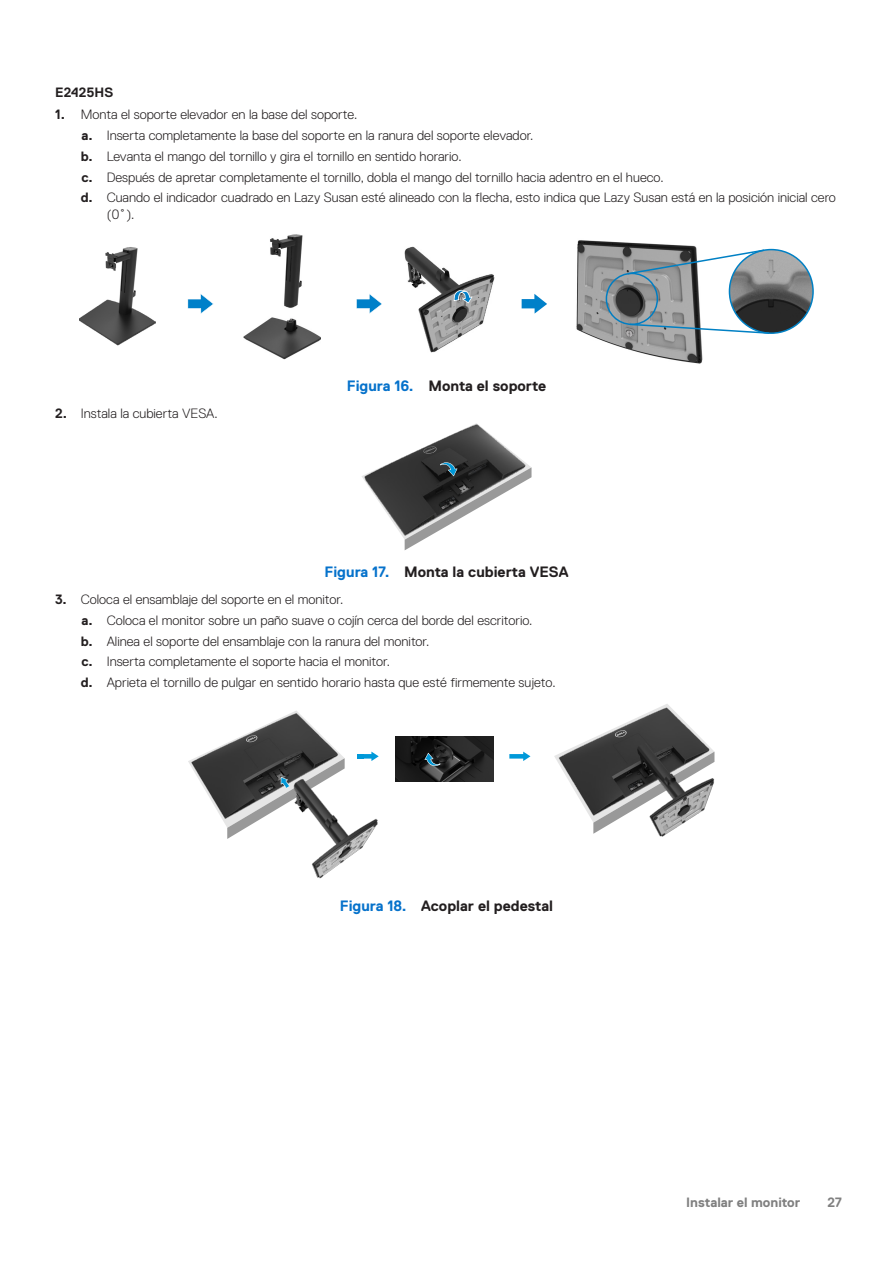
<style>
.page{position:relative;width:893px;height:1263px;background:#fff}
.page>*{position:absolute;margin:0;border:0;box-sizing:border-box;transform-origin:0 0}
.d_Image_Title{font:700 15px "Dell Replica";color:#231f20}
.d_Autoletter_sub{font:300 13.5px/16.5px "Dell Replica";color:#231f20}
.t1{font:700 13.5px "Dell Replica";color:#808080}
.d_Paragraph{font:700 13.5px "Dell Replica";color:#231f20}
.s1{font-weight:700}
.s2{color:#0672cb}
</style>
<div class="page">
<img style="left:79px;top:247px;width:77px;height:98px">
<img style="left:243px;top:234px;width:78px;height:126px">
<svg style="left:522px;top:294px;width:25px;height:20px"></svg>
<svg style="left:356px;top:294px;width:26px;height:20px"></svg>
<svg style="left:188px;top:294px;width:26px;height:20px"></svg>
<img style="left:405px;top:246px;width:90px;height:106px">
<svg style="left:454px;top:288px;width:18px;height:15px"></svg>
<img style="left:576px;top:240px;width:127px;height:124px">
<svg style="left:606px;top:249px;width:208px;height:85px"></svg>
<svg style="left:362px;top:423px;width:169px;height:127px"></svg>
<svg style="left:509px;top:752px;width:21px;height:9px"></svg>
<img style="left:556px;top:704px;width:159px;height:133px">
<img style="left:312px;top:736px;width:127px;height:143px">
<svg style="left:188px;top:711px;width:157px;height:128px"></svg>
<img style="left:395px;top:737px;width:98px;height:45px">
<svg style="left:425px;top:753px;width:15px;height:13px"></svg>
<p class="d_Paragraph" style="left:55px;top:84px;width:60px">E2425HS</p>
<p class="d_Autoletter_sub" style="left:55px;top:107px;width:303px"><span class="s1">1.</span> Monta el soporte elevador en la base del soporte.</p>
<p class="d_Autoletter_sub" style="left:82px;top:127px;width:453px"><span class="s1">a.</span> Inserta completamente la base del soporte en la ranura del soporte elevador.</p>
<p class="d_Autoletter_sub" style="left:81px;top:148px;width:382px"><span class="s1">b.</span> Levanta el mango del tornillo y gira el tornillo en sentido horario.</p>
<p class="d_Autoletter_sub" style="left:81px;top:169px;width:584px"><span class="s1">c.</span> Después de apretar completamente el tornillo, dobla el mango del tornillo hacia adentro en el hueco.</p>
<p class="d_Autoletter_sub" style="left:107px;top:190px;width:731px;text-indent:-26px"><span class="s1">d.</span> Cuando el indicador cuadrado en Lazy Susan esté alineado con la flecha, esto indica que Lazy Susan está en la posición inicial cero (0˚).</p>
<p class="d_Autoletter_sub" style="left:55px;top:405px;width:164px"><span class="s1">2.</span> Instala la cubierta VESA.</p>
<p class="d_Image_Title" style="left:347px;top:377px;width:201px"><span class="s2">Figura 16.</span> Monta el soporte</p>
<p class="d_Image_Title" style="left:325px;top:563px;width:245px"><span class="s2">Figura 17.</span> Monta la cubierta VESA</p>
<p class="d_Autoletter_sub" style="left:55px;top:591px;width:289px"><span class="s1">3.</span> Coloca el ensamblaje del soporte en el monitor.</p>
<p class="d_Autoletter_sub" style="left:82px;top:612px;width:452px"><span class="s1">a.</span> Coloca el monitor sobre un paño suave o cojín cerca del borde del escritorio.</p>
<p class="d_Autoletter_sub" style="left:81px;top:633px;width:350px"><span class="s1">b.</span> Alinea el soporte del ensamblaje con la ranura del monitor.</p>
<p class="d_Autoletter_sub" style="left:81px;top:653px;width:310px"><span class="s1">c.</span> Inserta completamente el soporte hacia el monitor.</p>
<p class="d_Autoletter_sub" style="left:81px;top:674px;width:476px"><span class="s1">d.</span> Aprieta el tornillo de pulgar en sentido horario hasta que esté firmemente sujeto.</p>
<p class="d_Image_Title" style="left:340px;top:898px;width:215px"><span class="s2">Figura 18.</span> Acoplar el pedestal</p>
<p class="t1" style="left:686px;top:1195px;width:116px">Instalar el monitor</p>
<p class="t1" style="left:827px;top:1195px;width:16px">27</p>
</div>
